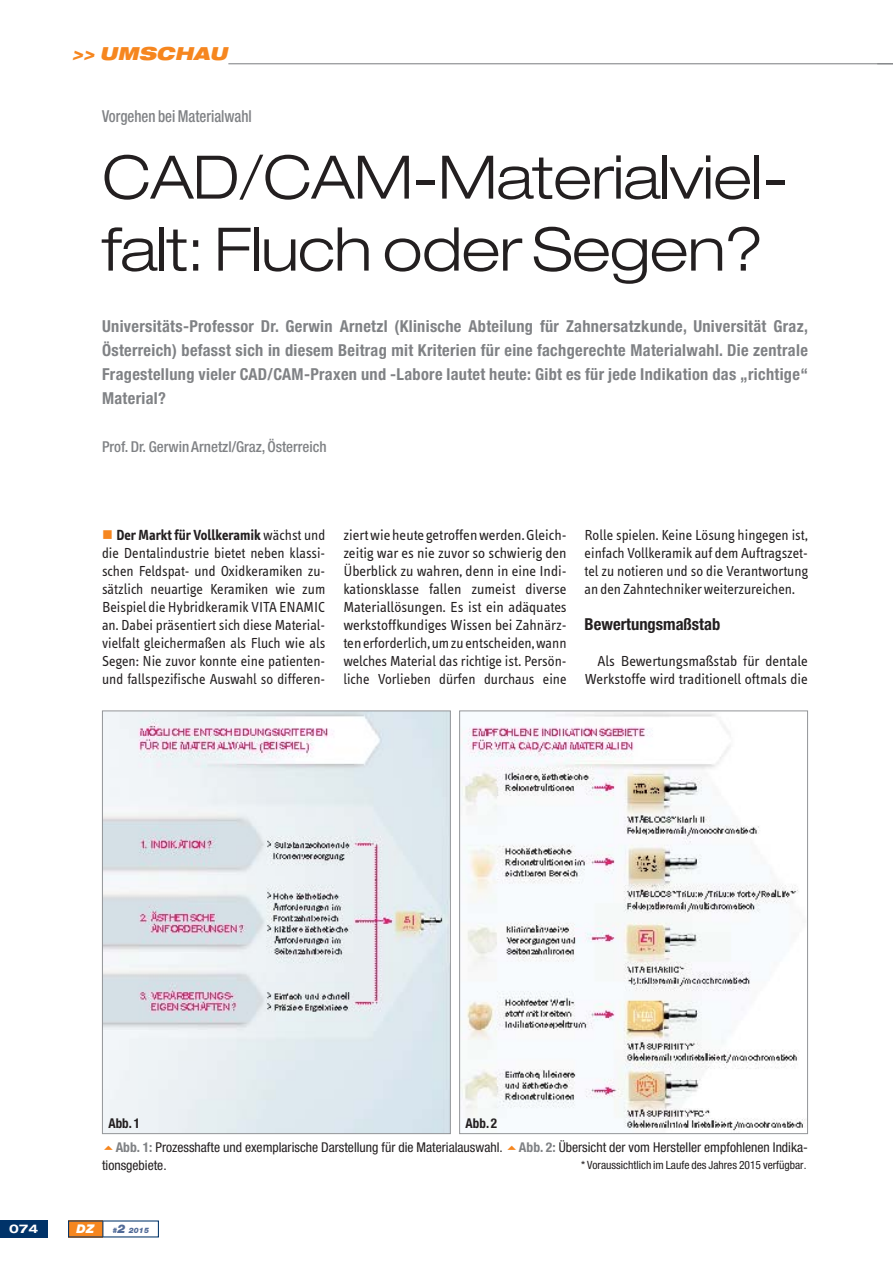
<style>
.page{position:relative;width:893px;height:1263px;background:#fff}
.page>*{position:absolute;margin:0;border:0;box-sizing:border-box;transform-origin:0 0}
.t1{font:300 expanded 60px/72px "Helvetica Neue";letter-spacing:-.01em;color:#231f20}
.t2{font:italic 900 expanded 18px "Helvetica Neue";color:#f6861f}
.t3{font:700 condensed 16.5px/24px "Helvetica Neue";letter-spacing:.02em;color:#808285;text-align:justify}
.t4{font:500 condensed 16.5px "Helvetica Neue";color:#808285;scale:.9 1}
.t5{font:700 condensed 16.5px "Helvetica Neue";color:#231f20}
.t6{font:15px/18px "Info Text";color:#231f20;text-align:justify}
.t7{font:500 condensed 15px "Helvetica Neue";color:#808285}
.t8{font:condensed 13.5px/18px "Helvetica Neue";color:#231f20}
.t9{font:700 condensed 13.5px "Helvetica Neue";color:#231f20}
.t10{font:700 expanded 12px "Helvetica Neue";color:#fff}
.t11{font:italic 900 12px "Helvetica Neue";color:#fff}
.t12{font:condensed 11.4px "Helvetica Neue";color:#231f20}
.t13{font:italic 900 7.5px "Helvetica Neue";color:#516b98}
.s1{color:#f6861f}
.s2{font-weight:700}
.s3{font-weight:700;color:#808285}
.s4{font-size:12px}
</style>
<div class="page">
<div style="left:68px;top:1220px;width:35px;height:17px;background:#f6861f"></div>
<div style="left:0;top:1220px;width:48px;height:17px;background:#003369"></div>
<svg style="left:102px;top:1221px;width:1px;height:16px"></svg>
<hr style="left:228px;top:63px;width:665px;height:1px;background:#808285">
<img style="left:104px;top:712px;width:345px;height:420px">
<div style="left:102px;top:710px;width:349px;height:424px;border:1px solid #939598"></div>
<img style="left:461px;top:712px;width:344px;height:419px">
<div style="left:459px;top:710px;width:349px;height:424px;border:1px solid #939598"></div>
<p class="t2" style="left:72px;top:45px;width:160px">&gt;&gt; UMSCHAU</p>
<p class="t4" style="left:102px;top:111px;width:168px">Vorgehen bei Materialwahl</p>
<h1 class="t1" style="left:102px;top:148px;width:688px">CAD/CAM-Materialviel&shy;falt: Fluch oder Segen?</h1>
<p class="t3" style="left:102px;top:316px;width:707px">Universitäts-Professor Dr. Gerwin Arnetzl (Klinische Abteilung für Zahnersatzkunde, Universität Graz, Österreich) befasst sich in diesem Beitrag mit Kriterien für eine fachgerechte Materialwahl. Die zentrale Fragestellung vieler CAD/CAM-Praxen und -Labore lautet heute: Gibt es für jede Indikation das „richtige“ Material?</p>
<p class="t7" style="left:102px;top:441px;width:226px">Prof. Dr. Gerwin Arnetzl/Graz, Österreich</p>
<p class="t6" style="left:102px;top:527px;width:225px"><span class="s1">■</span> <span class="s2">Der Markt für Vollkeramik</span> wächst und die Dentalindustrie bietet neben klassi&shy;schen Feldspat- und Oxidkeramiken zu&shy;sätzlich neuartige Keramiken wie zum Beispiel die Hybridkeramik VITA ENAMIC an. Dabei präsentiert sich diese Material&shy;vielfalt gleichermaßen als Fluch wie als Segen: Nie zuvor konnte eine patienten&shy;und fallspezifische Auswahl so differen-</p>
<p class="t6" style="left:343px;top:527px;width:225px">ziert wie heute getroffen werden. Gleich&shy;zeitig war es nie zuvor so schwierig den Überblick zu wahren, denn in eine Indi&shy;kationsklasse fallen zumeist diverse Materiallösungen. Es ist ein adäquates werkstoffkundiges Wissen bei Zahnärz&shy;tenerforderlich, um zu entscheiden, wann welches Material das richtige ist. Persön - liche Vorlieben dürfen durchaus eine</p>
<p class="t6" style="left:585px;top:527px;width:225px">Rolle spielen. Keine Lösung hingegen ist, einfach Vollkeramik auf dem Auftragszet&shy;tel zu notieren und so die Verantwortung an den Zahntechniker weiterzureichen.</p>
<p class="t5" style="left:585px;top:618px;width:137px">Bewertungsmaßstab</p>
<p class="t6" style="left:585px;top:653px;width:225px;text-align:right">Als Bewertungsmaßstab für dentale<br>Werkstoffe wird traditionell oftmals die</p>
<p class="t9" style="left:108px;top:1119px;width:33px">Abb. 1</p>
<p class="t9" style="left:466px;top:1119px;width:33px">Abb. 2</p>
<p class="t8" style="left:102px;top:1140px;width:707px;text-indent:14px"><span class="s3">Abb. 1:</span> Prozesshafte und exemplarische Darstellung für die Materialauswahl. <span class="s3">Abb. 2:</span> Übersicht der vom Hersteller empfohlenen Indika&shy;tionsgebiete.</p>
<p class="t12" style="left:581px;top:1161px;width:227px">* Voraussichtlich im Laufe des Jahres 2015 verfügbar.</p>
<p class="t10" style="left:9px;top:1224px;width:31px">074</p>
<p class="t11" style="left:77px;top:1224px;width:19px">DZ</p>
<p class="t13" style="left:112px;top:1227px;width:38px">#<span class="s4">2</span> 2015</p>
</div>
